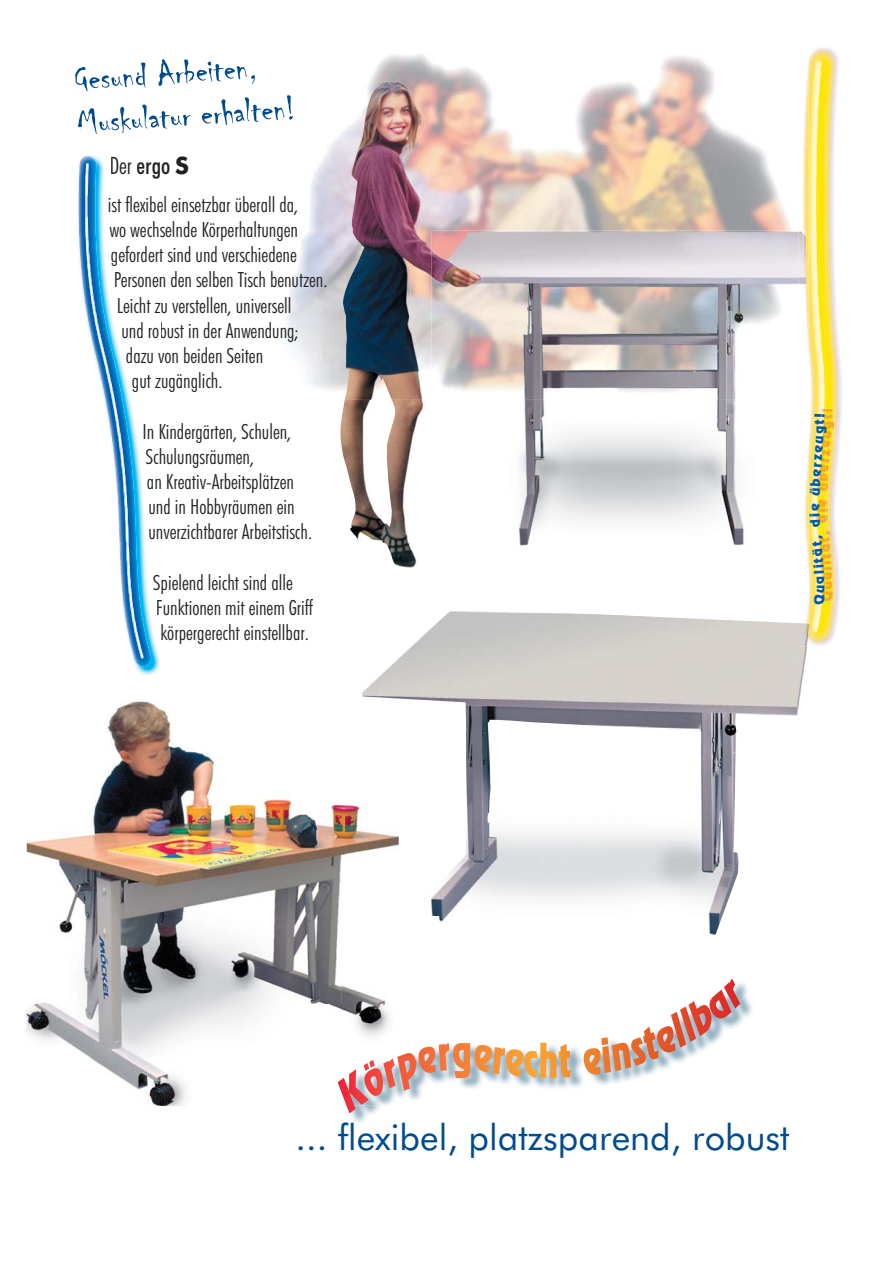
<style>
.page{position:relative;width:893px;height:1263px;background:#fff}
.page>*{position:absolute;margin:0;border:0;box-sizing:border-box;transform-origin:0 0}
.t1{font:36px "Futura BT";color:#004a8f}
.t2{font:500 condensed 24px "Futura BT";color:#231f20}
.t3{font:300 condensed 21px/25.2px "Futura BT";color:#231f20}
.t4{font:13.5px "Revue BT";color:#005aaa;scale:1.06 1}
.s1{font-weight:300}
.s2{font-weight:700;font-stretch:normal}
</style>
<div class="page">
<img style="left:285px;top:54px;width:507px;height:336px">
<img style="left:519px;top:231px;width:283px;height:315px">
<img style="left:432px;top:230px;width:367px;height:170px">
<svg style="left:392px;top:400px;width:3px;height:9px"></svg>
<img style="left:343px;top:81px;width:82px;height:319px">
<img style="left:432px;top:250px;width:51px;height:40px">
<img style="left:362px;top:611px;width:446px;height:324px">
<img style="left:27px;top:701px;width:319px;height:303px">
<img style="left:346px;top:701px;width:53px;height:234px">
<img style="left:27px;top:1004px;width:314px;height:102px">
<img style="left:802px;top:48px;width:40px;height:598px">
<img style="left:802px;top:623px;width:10px;height:24px">
<img style="left:806px;top:554px;width:30px;height:90px">
<img style="left:804px;top:623px;width:9px;height:19px">
<img style="left:806px;top:464px;width:2px;height:101px">
<img style="left:805px;top:481px;width:1px;height:59px">
<img style="left:803px;top:49px;width:35px;height:415px">
<img style="left:803px;top:230px;width:3px;height:81px">
<img style="left:808px;top:58px;width:18px;height:577px">
<svg style="left:808px;top:624px;width:6px;height:11px"></svg>
<img style="left:813px;top:61px;width:11px;height:571px">
<img style="left:824px;top:409px;width:11px;height:193px">
<img style="left:816px;top:409px;width:8px;height:186px">
<img style="left:346px;top:982px;width:406px;height:141px">
<img style="left:341px;top:980px;width:58px;height:126px">
<svg style="left:418px;top:979px;width:322px;height:99px"></svg>
<svg style="left:75px;top:59px;width:218px;height:75px"></svg>
<img style="left:78px;top:155px;width:82px;height:520px">
<img style="left:152px;top:162px;width:8px;height:16px">
<img style="left:152px;top:196px;width:8px;height:19px">
<img style="left:152px;top:221px;width:8px;height:20px">
<img style="left:152px;top:246px;width:8px;height:20px">
<img style="left:152px;top:271px;width:8px;height:16px">
<img style="left:152px;top:297px;width:8px;height:19px">
<img style="left:152px;top:322px;width:8px;height:20px">
<img style="left:152px;top:347px;width:8px;height:16px">
<img style="left:152px;top:372px;width:8px;height:20px">
<img style="left:152px;top:423px;width:8px;height:20px">
<img style="left:152px;top:448px;width:8px;height:20px">
<img style="left:152px;top:473px;width:8px;height:20px">
<img style="left:152px;top:498px;width:8px;height:20px">
<img style="left:152px;top:523px;width:8px;height:16px">
<img style="left:154px;top:574px;width:6px;height:20px">
<img style="left:157px;top:599px;width:3px;height:16px">
<img style="left:79px;top:156px;width:73px;height:510px">
<img style="left:85px;top:163px;width:59px;height:496px">
<svg style="left:814px;top:595px;width:10px;height:10px"></svg>
<svg style="left:812px;top:535px;width:12px;height:49px"></svg>
<svg style="left:810px;top:514px;width:10px;height:13px"></svg>
<svg style="left:810px;top:478px;width:11px;height:18px"></svg>
<svg style="left:815px;top:414px;width:12px;height:20px"></svg>
<p class="t2" style="left:109px;top:151px;width:81px"><span class="s1">Der</span> ergo <span class="s2">S</span></p>
<p class="t3" style="left:108px;top:191px;width:192px">ist flexibel einsetzbar überall da,</p>
<p class="t3" style="left:109px;top:217px;width:190px">wo wechselnde Körperhaltungen</p>
<p class="t3" style="left:111px;top:242px;width:187px">gefordert sind und verschiedene</p>
<p class="t3" style="left:114px;top:267px;width:215px">Personen den selben Tisch benutzen.</p>
<p class="t3" style="left:117px;top:292px;width:176px">Leicht zu verstellen, universell</p>
<p class="t3" style="left:121px;top:317px;width:179px">und robust in der Anwendung;</p>
<p class="t3" style="left:126px;top:343px;width:139px">dazu von beiden Seiten</p>
<p class="t3" style="left:132px;top:368px;width:92px">gut zugänglich.</p>
<p class="t3" style="left:142px;top:418px;width:171px">In Kindergärten, Schulen,<br>Schulungsräumen,<br>an Kreativ-Arbeitsplätzen und in Hobbyräumen ein unverzichtbarer Arbeitstisch.</p>
<p class="t3" style="left:153px;top:569px;width:161px">Spielend leicht sind alle<br>Funktionen mit einem Griff körpergerecht einstellbar.</p>
<p class="t4" style="left:808px;top:476px;width:40px;rotate:-86deg">erzeu</p>
<p class="t4" style="left:806px;top:511px;width:9px;rotate:-90deg">e</p>
<p class="t4" style="left:811px;top:593px;width:9px;rotate:-90deg">u</p>
<p class="t1" style="left:295px;top:1115px;width:495px">... flexibel, platzsparend, robust</p>
</div>
